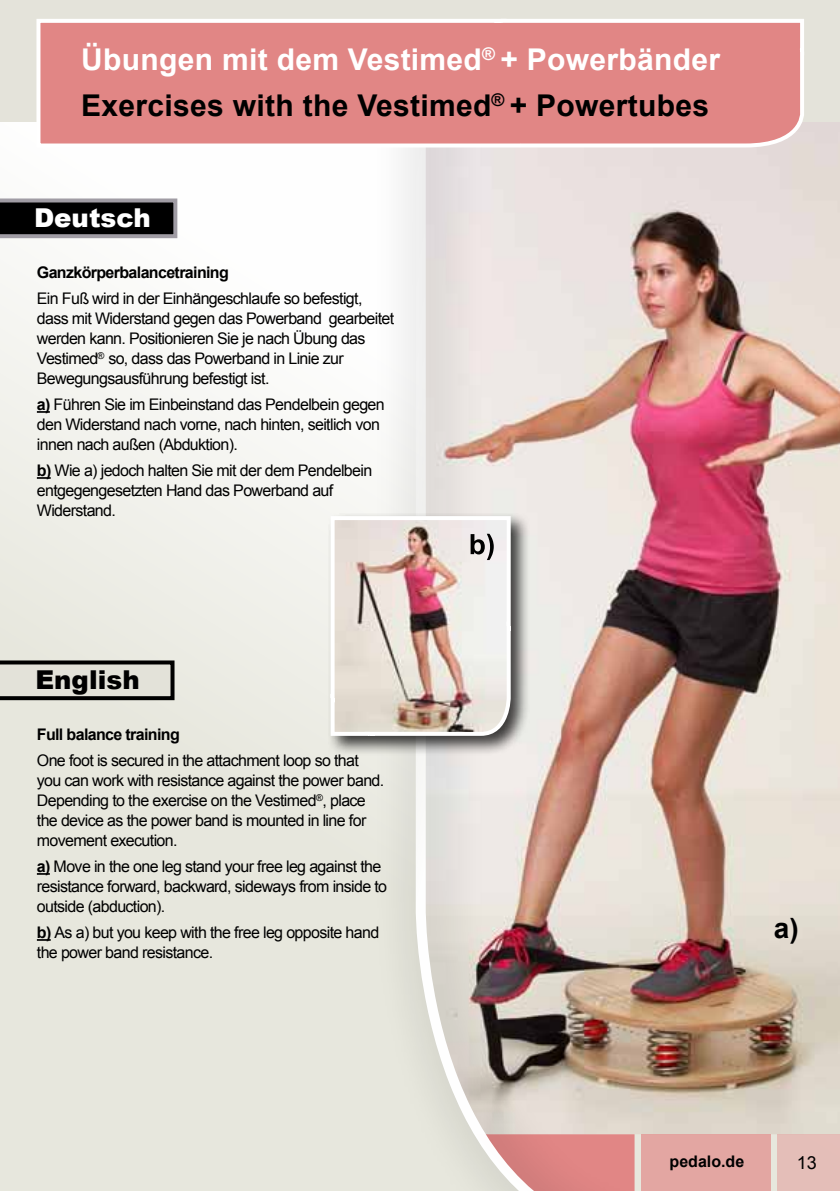
<style>
.page{position:relative;width:840px;height:1191px;background:#fff}
.page>*{position:absolute;margin:0;border:0;box-sizing:border-box;transform-origin:0 0}
.t1{font:700 30px/46px "Arial";letter-spacing:.01em;color:#000}
.t2{font:700 28px "Arial";color:#000}
.t3{font:900 26px "Arial";color:#fff}
.t4{font:900 26px "Arial";color:#000}
.t5{font:18px "Arial";color:#000}
.t6{font:16px/20px "Arial";letter-spacing:-.04em;color:#000}
.t7{font:700 16px "Arial";letter-spacing:-.04em;color:#000}
.t8{font:700 16px "Arial";color:#000}
.s1{color:#fff}
.s2{font-weight:700}
</style>
<div class="page">
<svg style="left:0;top:198px;width:364px;height:993px;fill:#e9e9e0"></svg>
<div style="left:364px;top:0;width:475px;height:1191px;background:#000;opacity:.15"></div>
<img style="left:410px;top:122px;width:429px;height:1069px">
<div style="left:326px;top:511px;width:203px;height:244px;background:#000;opacity:.75"></div>
<svg style="left:328px;top:514px;width:184px;height:224px"></svg>
<div style="left:0;top:0;width:839px;height:122px;background:#e4e3da"></div>
<svg style="left:36px;top:18px;width:769px;height:131px;background:#e3908f"></svg>
<div style="left:439px;top:110px;width:10px;height:9px;background:#e18685"></div>
<svg style="left:0;top:660px;width:174px;height:40px;background:#b3b2ab"></svg>
<svg style="left:0;top:198px;width:177px;height:40px;background:#242425"></svg>
<svg style="left:37px;top:411px;width:13px;height:2px"></svg>
<svg style="left:37px;top:477px;width:14px;height:2px"></svg>
<img style="left:332px;top:518px;width:176px;height:216px">
<svg style="left:37px;top:873px;width:13px;height:1px"></svg>
<svg style="left:37px;top:939px;width:14px;height:1px"></svg>
<h1 class="t1" style="left:81px;top:37px;width:640px"><span class="s1">Übungen mit dem Vestimed</span><sup>®</sup> <span class="s1">+ Powerbänder<br></span>Exercises with the Vestimed<sup>®</sup> + Powertubes</h1>
<h3 class="t3" style="left:34px;top:198px;width:118px">Deutsch</h3>
<p class="t7" style="left:37px;top:262px;width:193px">Ganzkörperbalancetraining</p>
<p class="t6" style="left:37px;top:289px;width:359px">Ein Fuß wird in der Einhängeschlaufe so befestigt, dass mit Widerstand gegen das Powerband gearbeitet werden kann. Positionieren Sie je nach Übung das Vestimed<sup>®</sup> so, dass das Powerband in Linie zur Bewegungsausführung befestigt ist.</p>
<p class="t6" style="left:37px;top:395px;width:349px"><span class="s2">a)</span> Führen Sie im Einbeinstand das Pendelbein gegen den Widerstand nach vorne, nach hinten, seitlich von innen nach außen (Abduktion).</p>
<p class="t6" style="left:37px;top:461px;width:337px"><span class="s2">b)</span> Wie a) jedoch halten Sie mit der dem Pendelbein entgegengesetzten Hand das Powerband auf<br>Widerstand.</p>
<h3 class="t4" style="left:35px;top:661px;width:106px">English</h3>
<p class="t7" style="left:37px;top:724px;width:144px">Full balance training</p>
<p class="t6" style="left:37px;top:750px;width:349px">One foot is secured in the attachment loop so that you can work with resistance against the power band.<br>Depending to the exercise on the Vestimed<sup>®</sup>, place the device as the power band is mounted in line for movement execution.</p>
<p class="t6" style="left:37px;top:856px;width:351px"><span class="s2">a)</span> Move in the one leg stand your free leg against the resistance forward, backward, sideways from inside to outside (abduction).</p>
<p class="t6" style="left:37px;top:922px;width:344px"><span class="s2">b)</span> As a) but you keep with the free leg opposite hand the power band resistance.</p>
<h2 class="t2" style="left:773px;top:909px;width:26px">a)</h2>
<p class="t8" style="left:669px;top:1150px;width:76px">pedalo.de</p>
<p class="t5" style="left:796px;top:1150px;width:22px">13</p>
</div>
